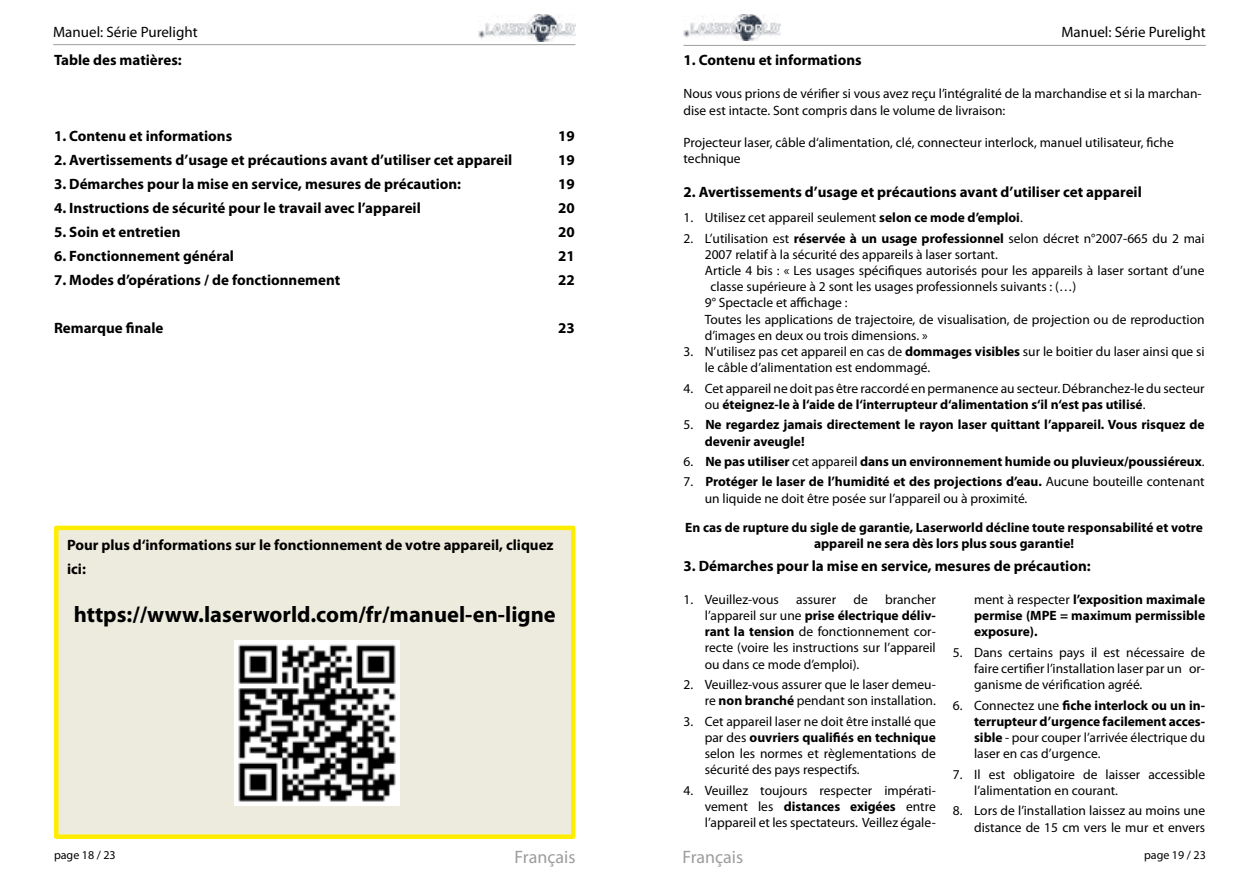
<style>
.page{position:relative;width:1259px;height:893px;background:#fff}
.page>*{position:absolute;margin:0;border:0;box-sizing:border-box;transform-origin:0 0}
.t1{font:700 22.5px "Myriad Pro";color:#000}
.t2{font:18px "Myriad Pro";color:#9d9d9c}
.t3{font:700 15px/24px "Myriad Pro";color:#000}
.t4{font:15px "Myriad Pro";color:#000}
.t5{font:13.5px/16.2px "Myriad Pro";color:#000}
.t6{font:700 13.5px/16.2px "Myriad Pro";color:#000}
.t7{font:12px "Myriad Pro";color:#000}
.s1{font-weight:700}
.s2{font-weight:400}
</style>
<div class="page">
<hr style="left:683px;top:45px;width:522px;height:1px;background:#9d9d9c">
<img style="left:683px;top:15px;width:98px;height:26px">
<hr style="left:53px;top:44px;width:522px;height:1px;background:#9d9d9c">
<img style="left:478px;top:15px;width:97px;height:26px">
<div style="left:56px;top:528px;width:517px;height:309px;background:#edebdd"></div>
<div style="left:54px;top:526px;width:521px;height:313px;border:4px solid #ffed00"></div>
<img style="left:234px;top:641px;width:165px;height:165px">
<p class="t4" style="left:53px;top:22px;width:146px">Manuel: Série Purelight</p>
<p class="t3" style="left:54px;top:48px;width:129px">Table des matières:</p>
<p class="t3" style="left:54px;top:124px;width:180px">1. Contenu et informations</p>
<p class="t3" style="left:558px;top:124px;width:18px">19</p>
<p class="t3" style="left:54px;top:148px;width:460px">2. Avertissements d’usage et précautions avant d’utiliser cet appareil</p>
<p class="t3" style="left:558px;top:148px;width:18px">19</p>
<p class="t3" style="left:54px;top:172px;width:409px">3. Démarches pour la mise en service, mesures de précaution:</p>
<p class="t3" style="left:558px;top:172px;width:18px">19</p>
<p class="t3" style="left:54px;top:196px;width:368px">4. Instructions de sécurité pour le travail avec l’appareil</p>
<p class="t3" style="left:558px;top:196px;width:18px">20</p>
<p class="t3" style="left:54px;top:220px;width:128px">5. Soin et entretien</p>
<p class="t3" style="left:558px;top:220px;width:18px">20</p>
<p class="t3" style="left:54px;top:244px;width:182px">6. Fonctionnement général</p>
<p class="t3" style="left:558px;top:244px;width:18px">21</p>
<p class="t3" style="left:54px;top:268px;width:288px">7. Modes d’opérations / de fonctionnement</p>
<p class="t3" style="left:558px;top:268px;width:18px">22</p>
<p class="t3" style="left:54px;top:316px;width:111px">Remarque finale</p>
<p class="t3" style="left:558px;top:316px;width:18px">23</p>
<p class="t3" style="left:67px;top:532px;width:488px">Pour plus d‘informations sur le fonctionnement de votre appareil, cliquez ici:</p>
<h1 class="t1" style="left:74px;top:600px;width:483px">https://www.laserworld.com/fr/manuel-en-ligne</h1>
<p class="t4" style="left:1061px;top:22px;width:146px">Manuel: Série Purelight</p>
<p class="t3" style="left:683px;top:48px;width:180px">1. Contenu et informations</p>
<p class="t5" style="left:683px;top:86px;width:520px">Nous vous prions de vérifier si vous avez reçu l’intégralité de la marchandise et si la marchan&shy;dise est intacte. Sont compris dans le volume de livraison:</p>
<p class="t5" style="left:683px;top:134px;width:492px">Projecteur laser, câble d‘alimentation, clé, connecteur interlock, manuel utilisateur, fiche technique</p>
<p class="t3" style="left:683px;top:180px;width:460px">2. Avertissements d’usage et précautions avant d’utiliser cet appareil</p>
<p class="t5" style="left:683px;top:209px;width:341px">1. Utilisez cet appareil seulement <span class="s1">selon ce mode d’emploi</span>.</p>
<p class="t5" style="left:683px;top:230px;width:522px">2. L’utilisation est <span class="s1">réservée à un usage professionnel</span> selon décret n°2007-665 du 2 mai</p>
<p class="t5" style="left:705px;top:246px;width:294px">2007 relatif à la sécurité des appareils à laser sortant.</p>
<p class="t5" style="left:705px;top:262px;width:501px">Article 4 bis : « Les usages spécifiques autorisés pour les appareils à laser sortant d’une</p>
<p class="t5" style="left:710px;top:278px;width:367px">classe supérieure à 2 sont les usages professionnels suivants : (…)</p>
<p class="t5" style="left:705px;top:295px;width:144px">9° Spectacle et affichage :</p>
<p class="t5" style="left:705px;top:311px;width:501px">Toutes les applications de trajectoire, de visualisation, de projection ou de reproduction</p>
<p class="t5" style="left:705px;top:327px;width:224px">d’images en deux ou trois dimensions. »</p>
<p class="t5" style="left:705px;top:343px;width:501px;text-indent:-21px">3. N’utilisez pas cet appareil en cas de <span class="s1">dommages visibles</span> sur le boitier du laser ainsi que si le câble d’alimentation est endommagé.</p>
<p class="t5" style="left:705px;top:380px;width:501px;text-indent:-21px">4. Cet appareil ne doit pas être raccordé en permanence au secteur. Débranchez-le du secteur ou <span class="s1">éteignez-le à l‘aide de l‘interrupteur d‘alimentation s‘il n‘est pas utilisé</span>.</p>
<p class="t6" style="left:705px;top:416px;width:501px;text-indent:-21px"><span class="s2">5.</span> Ne regardez jamais directement le rayon laser quittant l’appareil. Vous risquez de devenir aveugle!</p>
<p class="t6" style="left:683px;top:453px;width:522px"><span class="s2">6.</span> Ne pas utiliser <span class="s2">cet appareil</span> dans un environnement humide ou pluvieux/poussiéreux<span class="s2">.</span></p>
<p class="t5" style="left:705px;top:474px;width:501px;text-indent:-21px">7. <span class="s1">Protéger le laser de l’humidité et des projections d’eau.</span> Aucune bouteille contenant un liquide ne doit être posée sur l’appareil ou à proximité.</p>
<p class="t6" style="left:685px;top:518px;width:519px;text-align:center">En cas de rupture du sigle de garantie, Laserworld décline toute responsabilité et votre appareil ne sera dès lors plus sous garantie!</p>
<p class="t3" style="left:683px;top:553px;width:409px">3. Démarches pour la mise en service, mesures de précaution:</p>
<p class="t5" style="left:683px;top:591px;width:97px">1. Veuillez-vous</p>
<p class="t5" style="left:796px;top:591px;width:42px">assurer</p>
<p class="t5" style="left:853px;top:591px;width:16px">de</p>
<p class="t5" style="left:705px;top:591px;width:232px;text-align:justify;text-indent:180px">brancher l’appareil sur une <span class="s1">prise électrique déliv&shy;rant la tension</span> de fonctionnement cor&shy;recte (voire les instructions sur l’appareil ou dans ce mode d’emploi).</p>
<p class="t5" style="left:683px;top:676px;width:254px;text-align:right">2. Veuillez-vous assurer que le laser demeu&shy;re <span class="s1">non branché</span> pendant son installation.</p>
<p class="t5" style="left:705px;top:713px;width:232px;text-align:justify;text-indent:-21px">3. Cet appareil laser ne doit être installé que par des <span class="s1">ouvriers qualifiés en technique </span>selon les normes et règlementations de sécurité des pays respectifs.</p>
<p class="t5" style="left:705px;top:782px;width:232px;text-align:justify;text-indent:-21px">4. Veuillez toujours respecter impérati&shy;vement les <span class="s1">distances exigées</span> entre l’appareil et les spectateurs. Veillez égale-</p>
<p class="t6" style="left:974px;top:591px;width:232px;text-align:justify"><span class="s2">ment à respecter</span> l’exposition maximale permise (MPE = maximum permissible exposure).</p>
<p class="t5" style="left:974px;top:644px;width:232px;text-align:justify;text-indent:-21px">5. Dans certains pays il est nécessaire de faire certifier l’installation laser par un or&shy;ganisme de vérification agréé.</p>
<p class="t5" style="left:974px;top:697px;width:232px;text-align:justify;text-indent:-21px">6. Connectez une <span class="s1">fiche interlock ou un in&shy;terrupteur d’urgence facilement acces&shy;sible</span> - pour couper l’arrivée électrique du laser en cas d’urgence.</p>
<p class="t5" style="left:974px;top:766px;width:232px;text-indent:-21px">7. Il est obligatoire de laisser accessible l’alimentation en courant.</p>
<p class="t5" style="left:953px;top:802px;width:254px;text-align:right">8. Lors de l’installation laissez au moins une distance de 15 cm vers le mur et envers</p>
<p class="t7" style="left:54px;top:847px;width:63px">page 18 / 23</p>
<h2 class="t2" style="left:514px;top:846px;width:62px">Français</h2>
<h2 class="t2" style="left:682px;top:846px;width:62px">Français</h2>
<p class="t7" style="left:1144px;top:847px;width:63px">page 19 / 23</p>
</div>
